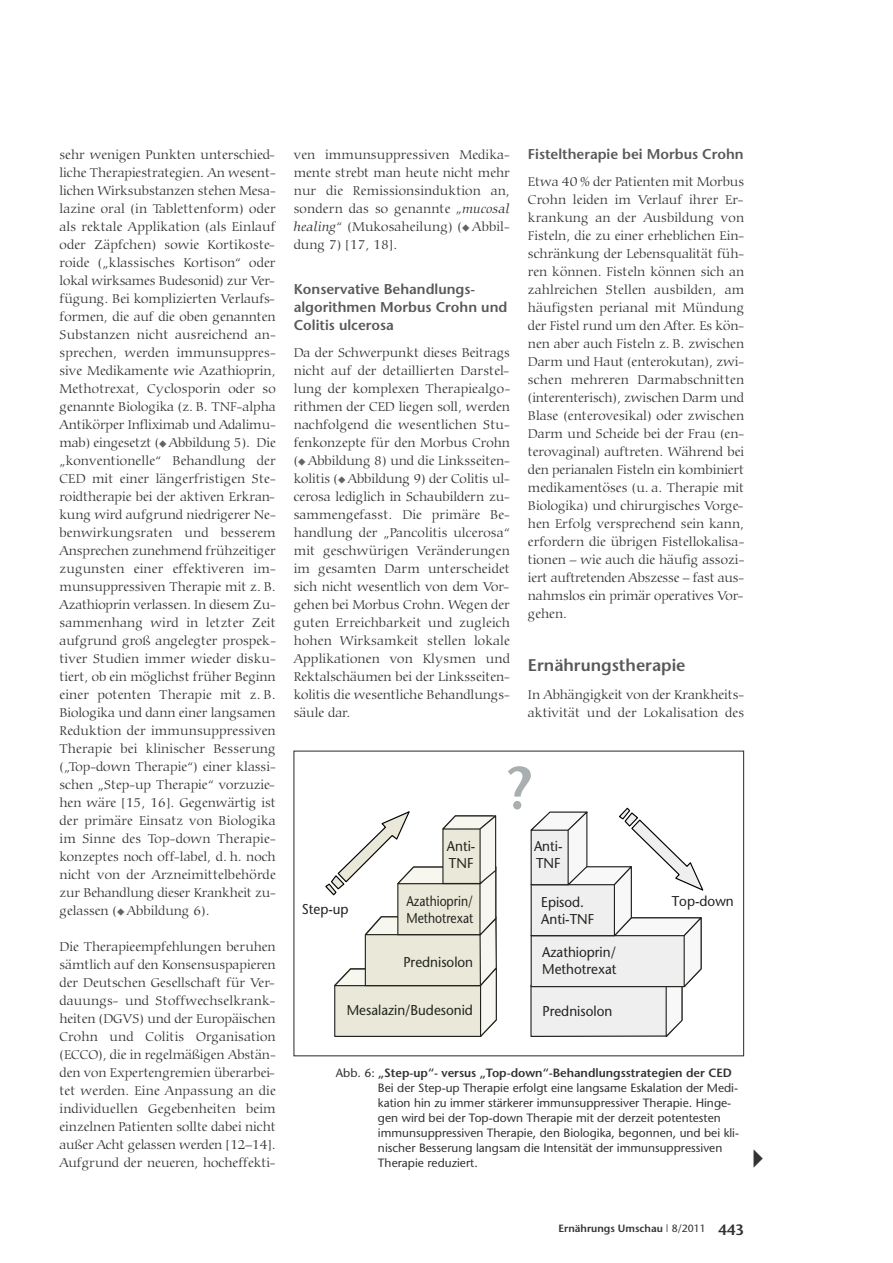
<style>
.page{position:relative;width:893px;height:1263px;background:#fff}
.page>*{position:absolute;margin:0;border:0;box-sizing:border-box;transform-origin:0 0}
.t1{font:600 58.05px "Stone Sans";color:#a9afb0;scale:.95 1}
.t2{font:21px "European Pi Three";color:#343334}
.t3{font:600 16.95px "Stone Sans";color:#5a5959}
.t4{font:14.25px/17.1px "Stone Sans";color:#20231e;scale:.95 1}
.t5{font:600 14.25px/18px "Stone Sans";color:#5a5959}
.t6{font:14.25px/17.1px "Stone Sans";color:#20231e;scale:.85 1}
.t7{font:300 13.5px/18px "Carmina BT";color:#343334;text-align:justify}
.t8{font:12px/15px "Stone Sans";color:#343334}
.t9{font:600 10.5px "Stone Sans";color:#343334}
.s1{font-family:"European Pi One";font-weight:400;font-size:7.5px;color:#656465}
.s2{font-style:italic}
.s3{font-weight:600}
.s4{font-weight:400}
.s5{font-size:15px}
</style>
<div class="page">
<svg style="left:325px;top:811px;width:172px;height:226px"></svg>
<svg style="left:530px;top:807px;width:174px;height:230px"></svg>
<p class="t7" style="left:60px;top:147px;width:218px">sehr wenigen Punkten unterschied&shy;liche Therapiestrategien. An wesent&shy;lichen Wirksubstanzen stehen Mesa&shy;lazine oral (in Tablettenform) oder als rektale Applikation (als Einlauf oder Zäpfchen) sowie Kortikoste&shy;roide („klassisches Kortison“ oder lokal wirksames Budesonid) zur Ver&shy;fügung. Bei komplizierten Verlaufs&shy;formen, die auf die oben genannten Substanzen nicht ausreichend an&shy;sprechen, werden immunsuppres&shy;sive Medikamente wie Azathioprin, Methotrexat, Cyclosporin oder so genannte Biologika (z. B. TNF-alpha Antikörper Infliximab und Adalimu&shy;mab) eingesetzt (<span class="s1">-</span> Abbildung 5). Die „konventionelle“ Behandlung der CED mit einer längerfristigen Ste&shy;roidtherapie bei der aktiven Erkran&shy;kung wird aufgrund niedrigerer Ne&shy;benwirkungsraten und besserem Ansprechen zunehmend frühzeitiger zugunsten einer effektiveren im&shy;munsuppressiven Therapie mit z. B.<br>Azathioprin verlassen. In diesem Zu&shy;sammenhang wird in letzter Zeit aufgrund groß angelegter prospek&shy;tiver Studien immer wieder disku&shy;tiert, ob ein möglichst früher Beginn einer potenten Therapie mit z. B.<br>Biologika und dann einer langsamen Reduktion der immunsuppressiven Therapie bei klinischer Besserung („Top-down Therapie“) einer klassi&shy;schen „Step-up Therapie“ vorzuzie&shy;hen wäre [15, 16]. Gegenwärtig ist der primäre Einsatz von Biologika im Sinne des Top-down Therapie&shy;konzeptes noch off-label, d. h. noch nicht von der Arzneimittelbehörde zur Behandlung dieser Krankheit zu&shy;gelassen (<span class="s1">-</span> Abbildung 6).</p>
<p class="t7" style="left:60px;top:939px;width:218px">Die Therapieempfehlungen beruhen sämtlich auf den Konsensuspapieren der Deutschen Gesellschaft für Ver&shy;dauungs- und Stoffwechselkrank&shy;heiten (DGVS) und der Europäischen Crohn und Colitis Organisation (ECCO), die in regelmäßigen Abstän&shy;den von Expertengremien überarbei&shy;tet werden. Eine Anpassung an die individuellen Gegebenheiten beim einzelnen Patienten sollte dabei nicht außer Acht gelassen werden [12–14].<br>Aufgrund der neueren, hocheffekti-</p>
<p class="t7" style="left:294px;top:147px;width:218px">ven immunsuppressiven Medika&shy;mente strebt man heute nicht mehr nur die Remissionsinduktion an, sondern das so genannte <span class="s2">„mucosal healing“</span> (Mukosaheilung) (<span class="s1">-</span> Abbil&shy;dung 7) [17, 18].</p>
<p class="t5" style="left:294px;top:282px;width:215px">Konservative Behandlungs&shy;algorithmen Morbus Crohn und<br>Colitis ulcerosa</p>
<p class="t7" style="left:294px;top:345px;width:218px">Da der Schwerpunkt dieses Beitrags nicht auf der detaillierten Darstel&shy;lung der komplexen Therapiealgo&shy;rithmen der CED liegen soll, werden nachfolgend die wesentlichen Stu&shy;fenkonzepte für den Morbus Crohn (<span class="s1">-</span> Abbildung 8) und die Linksseiten&shy;kolitis (<span class="s1">-</span> Abbildung 9) der Colitis ul&shy;cerosa lediglich in Schaubildern zu&shy;sammengefasst. Die primäre Be&shy;handlung der „Pancolitis ulcerosa“ mit geschwürigen Veränderungen im gesamten Darm unterscheidet sich nicht wesentlich von dem Vor&shy;gehen bei Morbus Crohn. Wegen der guten Erreichbarkeit und zugleich hohen Wirksamkeit stellen lokale Applikationen von Klysmen und Rektalschäumen bei der Linksseiten&shy;kolitis die wesentliche Behandlungs&shy;säule dar.</p>
<p class="t5" style="left:528px;top:147px;width:217px">Fisteltherapie bei Morbus Crohn</p>
<p class="t7" style="left:528px;top:174px;width:218px">Etwa 40 % der Patienten mit Morbus Crohn leiden im Verlauf ihrer Er&shy;krankung an der Ausbildung von Fisteln, die zu einer erheblichen Ein&shy;schränkung der Lebensqualität füh&shy;ren können. Fisteln können sich an zahlreichen Stellen ausbilden, am häufigsten perianal mit Mündung der Fistel rund um den After. Es kön&shy;nen aber auch Fisteln z. B. zwischen Darm und Haut (enterokutan), zwi&shy;schen mehreren Darmabschnitten (interenterisch), zwischen Darm und Blase (enterovesikal) oder zwischen Darm und Scheide bei der Frau (en&shy;terovaginal) auftreten. Während bei den perianalen Fisteln ein kombiniert medikamentöses (u. a. Therapie mit Biologika) und chirurgisches Vorge&shy;hen Erfolg versprechend sein kann, erfordern die übrigen Fistellokalisa&shy;tionen – wie auch die häufig assozi&shy;iert auftretenden Abszesse – fast aus&shy;nahmslos ein primär operatives Vor&shy;gehen.</p>
<p class="t3" style="left:528px;top:658px;width:159px">Ernährungstherapie</p>
<p class="t7" style="left:528px;top:687px;width:218px">In Abhängigkeit von der Krankheits&shy;aktivität und der Lokalisation des</p>
<p class="t4" style="left:447px;top:839px;width:32px">Anti-<br>TNF</p>
<h1 class="t1" style="left:505px;top:766px;width:28px">?</h1>
<p class="t4" style="left:534px;top:839px;width:32px">Anti-<br>TNF</p>
<p class="t6" style="left:406px;top:894px;width:80px">Azathioprin/<br>Methotrexat</p>
<p class="t4" style="left:302px;top:901px;width:51px">Step-up</p>
<p class="t4" style="left:541px;top:895px;width:47px">Episod.</p>
<p class="t4" style="left:672px;top:894px;width:67px">Top-down</p>
<p class="t4" style="left:541px;top:912px;width:57px">Anti-TNF</p>
<p class="t4" style="left:403px;top:955px;width:75px">Prednisolon</p>
<p class="t4" style="left:542px;top:945px;width:80px">Azathioprin/<br>Methotrexat</p>
<p class="t4" style="left:347px;top:1003px;width:134px">Mesalazin/Budesonid</p>
<p class="t4" style="left:542px;top:1004px;width:75px">Prednisolon</p>
<p class="t8" style="left:378px;top:1067px;width:363px;text-indent:-42px">Abb. 6: <span class="s3">„Step-up“- versus „Top-down“-Behandlungsstrategien der CED </span>Bei der Step-up Therapie erfolgt eine langsame Eskalation der Medi&shy;kation hin zu immer stärkerer immunsuppressiver Therapie. Hinge&shy;gen wird bei der Top-down Therapie mit der derzeit potentesten immunsuppressiven Therapie, den Biologika, begonnen, und bei kli&shy;nischer Besserung langsam die Intensität der immunsuppressiven Therapie reduziert.</p>
<h2 class="t2" style="left:753px;top:1150px;width:12px">-</h2>
<p class="t9" style="left:558px;top:1225px;width:187px">Ernährungs Umschau <span class="s4">| 8/2011</span> <span class="s5">443</span></p>
</div>
